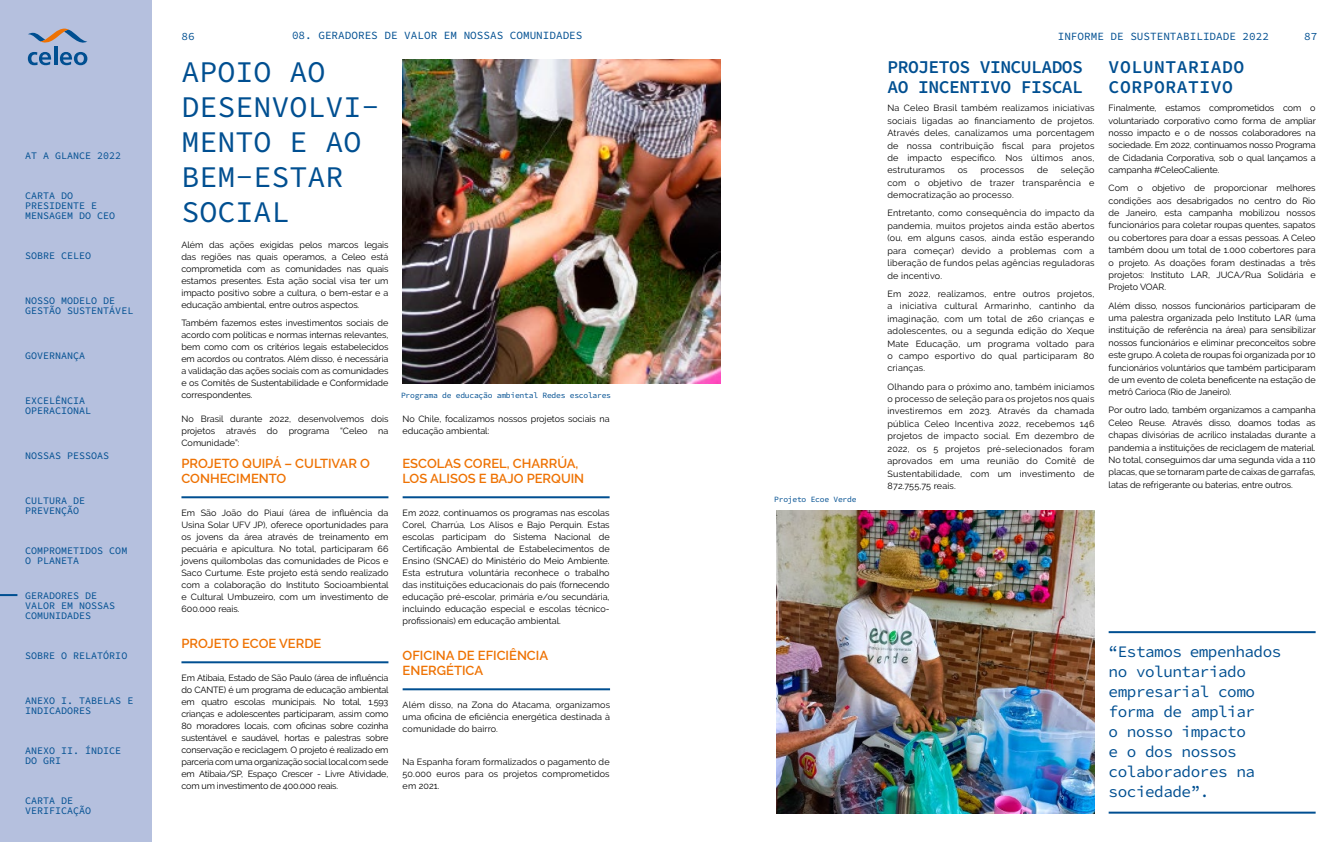
<style>
.page{position:relative;width:1344px;height:842px;background:#fff}
.page>*{position:absolute;margin:0;border:0;box-sizing:border-box;transform-origin:0 0}
.t1{font:30px/35px "Source Code Pro";color:#004f91}
.t2{font:600 18px/20px "Source Code Pro";letter-spacing:-.03em;color:#004f91}
.t3{font:600 18px/20px "Source Code Pro";letter-spacing:.03em;color:#004f91}
.t4{font:16px/20px "Source Code Pro";letter-spacing:-.03em;color:#004f91}
.t5{font:600 13px/15px "Raleway";color:#ee7203}
.t6{font:11px "Source Code Pro";color:#004f91}
.t7{font:10px/10px "Source Code Pro";color:#004f91}
.t8{font:9px/12.4px "Raleway";color:#000;text-align:justify}
.t9{font:9px "Raleway";letter-spacing:.02em;color:#000}
.t10{font:8px "Source Code Pro";letter-spacing:-.03em;color:#004f91}
</style>
<div class="page">
<div style="left:0;top:0;width:151px;height:842px;background:#b5c0de"></div>
<svg style="left:28px;top:52px;width:23px;height:13px"></svg>
<hr style="left:54px;top:46px;width:3px;height:19px;background:#004f91">
<svg style="left:60px;top:52px;width:27px;height:13px"></svg>
<svg style="left:28px;top:29px;width:59px;height:14px"></svg>
<hr style="left:1108px;top:812px;width:207px;height:2px;background:#004f91">
<hr style="left:1108px;top:631px;width:207px;height:2px;background:#004f91">
<img style="left:777px;top:510px;width:317px;height:304px">
<hr style="left:403px;top:496px;width:206px;height:2px;background:#004f91">
<hr style="left:181px;top:496px;width:207px;height:2px;background:#004f91">
<hr style="left:181px;top:661px;width:207px;height:2px;background:#004f91">
<hr style="left:403px;top:688px;width:207px;height:2px;background:#004f91">
<img style="left:403px;top:60px;width:317px;height:323px">
<svg style="left:0;top:594px;width:17px;height:2px"></svg>
<p class="t7" style="left:25px;top:151px;width:97px">AT A GLANCE 2022</p>
<p class="t7" style="left:25px;top:191px;width:91px">CARTA DO<br>PRESIDENTE E<br>MENSAGEM DO CEO</p>
<p class="t7" style="left:25px;top:251px;width:67px">SOBRE CELEO</p>
<p class="t7" style="left:25px;top:296px;width:110px">NOSSO MODELO DE<br>GESTÃO SUSTENTÁVEL</p>
<p class="t7" style="left:25px;top:351px;width:61px">GOVERNANÇA</p>
<p class="t7" style="left:25px;top:396px;width:67px">EXCELÊNCIA<br>OPERACIONAL</p>
<p class="t7" style="left:25px;top:451px;width:85px">NOSSAS PESSOAS</p>
<p class="t7" style="left:25px;top:496px;width:61px">CULTURA DE<br>PREVENÇÃO</p>
<p class="t7" style="left:25px;top:546px;width:104px">COMPROMETIDOS COM<br>O PLANETA</p>
<p class="t7" style="left:25px;top:591px;width:91px">GERADORES DE<br>VALOR EM NOSSAS<br>COMUNIDADES</p>
<p class="t7" style="left:25px;top:651px;width:104px">SOBRE O RELATÓRIO</p>
<p class="t7" style="left:25px;top:696px;width:110px">ANEXO I. TABELAS E<br>INDICADORES</p>
<p class="t7" style="left:25px;top:746px;width:97px">ANEXO II. ÍNDICE<br>DO GRI</p>
<p class="t7" style="left:25px;top:796px;width:67px">CARTA DE<br>VERIFICAÇÃO</p>
<p class="t6" style="left:292px;top:28px;width:292px">08. GERADORES DE VALOR EM NOSSAS COMUNIDADES</p>
<p class="t6" style="left:1057px;top:28px;width:213px">INFORME DE SUSTENTABILIDADE 2022</p>
<h2 class="t2" style="left:887px;top:58px;width:197px">PROJETOS VINCULADOS<br>AO INCENTIVO FISCAL</h2>
<p class="t8" style="left:887px;top:102px;width:208px">Na Celeo Brasil também realizamos iniciativas sociais ligadas ao financiamento de projetos.<br>Através deles, canalizamos uma porcentagem de nossa contribuição fiscal para projetos de impacto específico. Nos últimos anos, estruturamos</p>
<p class="t6" style="left:181px;top:28px;width:15px">86</p>
<p class="t6" style="left:1304px;top:28px;width:15px">87</p>
<h2 class="t3" style="left:1108px;top:58px;width:137px">VOLUNTARIADO<br>CORPORATIVO</h2>
<p class="t8" style="left:1108px;top:102px;width:209px">Finalmente, estamos comprometidos com o voluntariado corporativo como forma de ampliar nosso impacto e o de nossos colaboradores na sociedade. Em 2022, continuamos nosso Programa de Cidadania Corporativa, sob o qual lançamos a campanha #CeleoCaliente.</p>
<p class="t8" style="left:1108px;top:182px;width:208px">Com o objetivo de proporcionar melhores condições aos desabrigados no centro do Rio de Janeiro, esta campanha mobilizou nossos funcionários para coletar roupas quentes, sapatos ou cobertores para doar a essas pessoas. A Celeo também doou um total de 1.000 cobertores para o projeto. As doações foram destinadas a três projetos: Instituto LAR, JUCA/Rua Solidária e Projeto VOAR.</p>
<p class="t8" style="left:1108px;top:299px;width:209px">Além disso, nossos funcionários participaram de uma palestra organizada pelo Instituto LAR (uma instituição de referência na área) para sensibilizar nossos funcionários e eliminar preconceitos sobre este grupo. A coleta de roupas foi organizada por 10 funcionários voluntários que também participaram de um evento de coleta beneficente na estação de metrô Carioca (Rio de Janeiro).</p>
<p class="t8" style="left:1108px;top:404px;width:208px">Por outro lado, também organizamos a campanha Celeo Reuse. Através disso, doamos todas as chapas divisórias de acrílico instaladas durante a pandemia a instituições de reciclagem de material.<br>No total, conseguimos dar uma segunda vida a 110 placas, que se tornaram parte de caixas de garrafas, latas de refrigerante ou baterias, entre outros.</p>
<h1 class="t1" style="left:181px;top:55px;width:199px">APOIO AO<br>DESENVOLVI-<br>MENTO E AO<br>BEM-ESTAR<br>SOCIAL</h1>
<p class="t8" style="left:887px;top:164px;width:208px;text-indent:173px">seleção com o objetivo de trazer transparência e democratização ao processo.</p>
<p class="t8" style="left:887px;top:207px;width:208px">Entretanto, como consequência do impacto da pandemia, muitos projetos ainda estão abertos (ou, em alguns casos, ainda estão esperando para começar) devido a problemas com a liberação de fundos pelas agências reguladoras de incentivo.</p>
<p class="t8" style="left:887px;top:287px;width:208px">Em 2022, realizamos, entre outros projetos, a iniciativa cultural Armarinho, cantinho da imaginação, com um total de 260 crianças e adolescentes, ou a segunda edição do Xeque Mate Educação, um programa voltado para o campo esportivo do qual participaram 80 crianças.</p>
<p class="t8" style="left:887px;top:380px;width:208px">Olhando para o próximo ano, também iniciamos o processo de seleção para os projetos nos quais investiremos em 2023. Através da chamada pública Celeo Incentiva 2022, recebemos 146 projetos de impacto social. Em dezembro de 2022, os 5 projetos pré-selecionados foram aprovados em uma reunião do Comitê de Sustentabilidade, com um investimento de 872.755,75 reais.</p>
<p class="t8" style="left:957px;top:164px;width:11px">os</p>
<p class="t9" style="left:980px;top:165px;width:45px">processos</p>
<p class="t8" style="left:1037px;top:164px;width:13px">de</p>
<p class="t8" style="left:181px;top:239px;width:208px;line-height:12px">Além das ações exigidas pelos marcos legais das regiões nas quais operamos, a Celeo está comprometida com as comunidades nas quais estamos presentes. Esta ação social visa ter um impacto positivo sobre a cultura, o bem-estar e a educação ambiental, entre outros aspectos.</p>
<p class="t8" style="left:181px;top:317px;width:208px;line-height:12px">Também fazemos estes investimentos sociais de acordo com políticas e normas internas relevantes, bem como com os critérios legais estabelecidos em acordos ou contratos. Além disso, é necessária a validação das ações sociais com as comunidades e os Comitês de Sustentabilidade e Conformidade correspondentes.</p>
<p class="t10" style="left:401px;top:389px;width:211px">Programa de educação ambiental Redes escolares</p>
<p class="t8" style="left:403px;top:413px;width:208px;line-height:12px">No Chile, focalizamos nossos projetos sociais na educação ambiental:</p>
<p class="t8" style="left:181px;top:413px;width:208px;line-height:12px">No Brasil durante 2022, desenvolvemos dois projetos através do programa “Celeo na Comunidade”:</p>
<h3 class="t5" style="left:181px;top:456px;width:190px">PROJETO QUIPÁ – CULTIVAR O<br>CONHECIMENTO</h3>
<p class="t8" style="left:181px;top:507px;width:209px;line-height:12px">Em São João do Piauí (área de influência da Usina Solar UFV JP), oferece oportunidades para os jovens da área através de treinamento em pecuária e apicultura. No total, participaram 66 jovens quilombolas das comunidades de Picos e Saco Curtume. Este projeto está sendo realizado com a colaboração do Instituto Socioambiental e Cultural Umbuzeiro, com um investimento de 600.000 reais.</p>
<h3 class="t5" style="left:181px;top:636px;width:141px">PROJETO ECOE VERDE</h3>
<p class="t8" style="left:181px;top:672px;width:209px;line-height:12px">Em Atibaia, Estado de São Paulo (área de influência do CANTE) é um programa de educação ambiental em quatro escolas municipais. No total, 1.593 crianças e adolescentes participaram, assim como 80 moradores locais, com oficinas sobre cozinha sustentável e saudável, hortas e palestras sobre conservação e reciclagem. O projeto é realizado em parceria com uma organização social local com sede em Atibaia/SP, Espaço Crescer - Livre Atividade, com um investimento de 400.000 reais.</p>
<h3 class="t5" style="left:403px;top:456px;width:183px">ESCOLAS COREL, CHARRÚA,<br>LOS ALISOS E BAJO PERQUIN</h3>
<p class="t8" style="left:403px;top:507px;width:208px;line-height:12px">Em 2022, continuamos os programas nas escolas Corel, Charrúa, Los Alisos e Bajo Perquin. Estas escolas participam do Sistema Nacional de Certificação Ambiental de Estabelecimentos de Ensino (SNCAE) do Ministério do Meio Ambiente.<br>Esta estrutura voluntária reconhece o trabalho das instituições educacionais do país (fornecendo educação pré-escolar, primária e/ou secundária, incluindo educação especial e escolas técnico&shy;profissionais) em educação ambiental.</p>
<p class="t10" style="left:774px;top:494px;width:84px">Projeto Ecoe Verde</p>
<h3 class="t4" style="left:1108px;top:642px;width:174px">“Estamos empenhados no voluntariado empresarial como forma de ampliar<br>o nosso impacto<br>e o dos nossos colaboradores na sociedade”.</h3>
<h3 class="t5" style="left:403px;top:648px;width:147px">OFICINA DE EFICIÊNCIA<br>ENERGÉTICA</h3>
<p class="t8" style="left:403px;top:699px;width:209px;line-height:12px">Além disso, na Zona do Atacama, organizamos uma oficina de eficiência energética destinada à comunidade do bairro.</p>
<p class="t8" style="left:403px;top:756px;width:208px;line-height:12px">Na Espanha foram formalizados o pagamento de 50.000 euros para os projetos comprometidos em 2021.</p>
</div>
